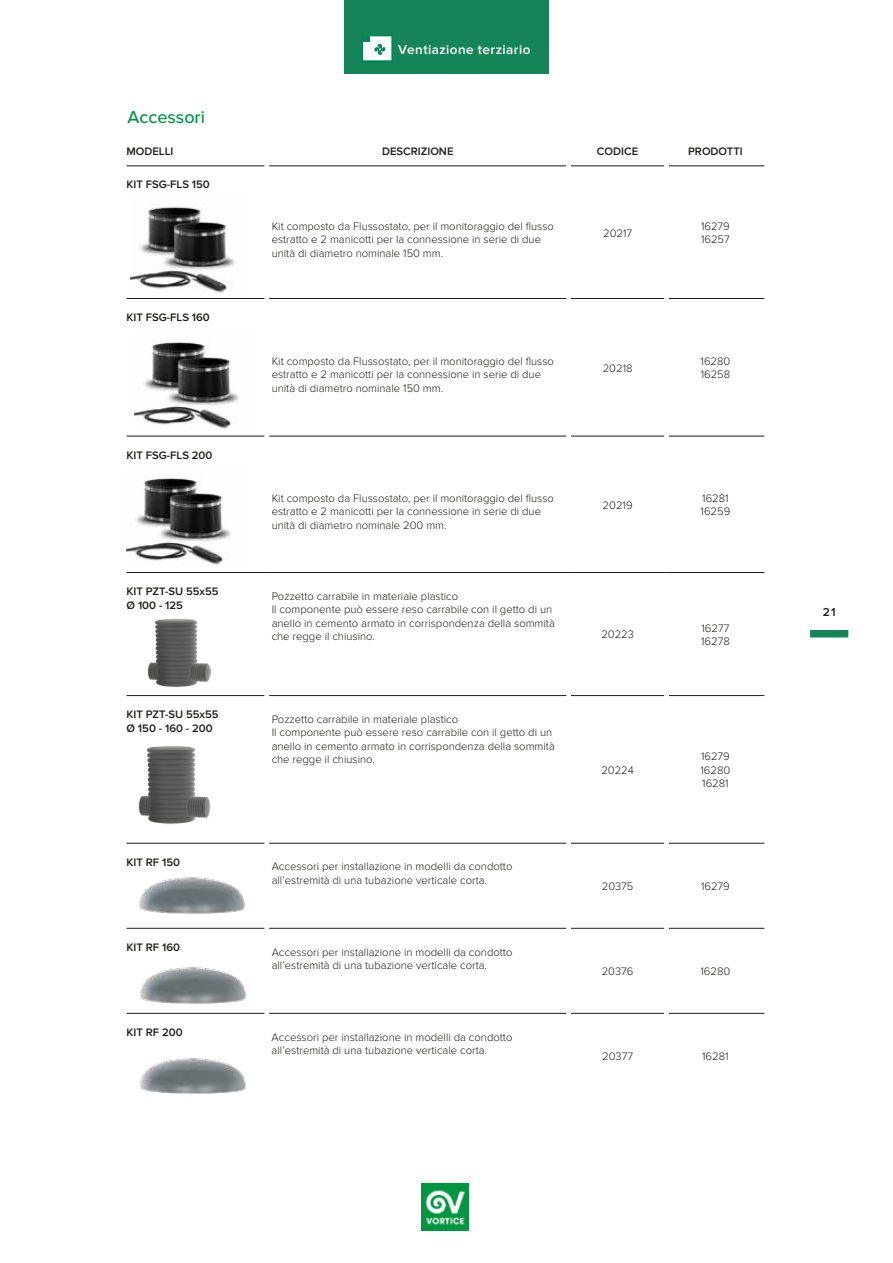
<style>
.page{position:relative;width:893px;height:1263px;background:#fff}
.page>*{position:absolute;margin:0;border:0;box-sizing:border-box;transform-origin:0 0}
.t1{font:500 18px "Proxima Nova";color:#009641}
.t2{font:600 13.5px "Proxima Nova";letter-spacing:.035em;color:#fff}
.t3{font:600 12px "Proxima Nova";color:#1d1d1b}
.t4{font:300 11.25px/13.5px "Proxima Nova";color:#1d1d1b}
.t5{font:600 11.25px/13.5px "Proxima Nova";color:#1d1d1b}
</style>
<div class="page">
<div style="left:810px;top:630px;width:38px;height:7px;background:#158459"></div>
<div style="left:344px;top:0;width:205px;height:74px;background:#158459"></div>
<svg style="left:361px;top:35px;width:32px;height:27px"></svg>
<svg style="left:363px;top:36px;width:28px;height:24px"></svg>
<img style="left:422px;top:1184px;width:46px;height:46px">
<hr style="left:126px;top:166px;width:139px;height:1px;background:#1d1d1b">
<hr style="left:269px;top:166px;width:297px;height:1px;background:#1d1d1b">
<hr style="left:571px;top:166px;width:93px;height:1px;background:#1d1d1b">
<hr style="left:669px;top:166px;width:95px;height:1px;background:#1d1d1b">
<hr style="left:126px;top:298px;width:139px;height:1px;background:#1d1d1b">
<hr style="left:269px;top:298px;width:297px;height:1px;background:#1d1d1b">
<hr style="left:571px;top:298px;width:93px;height:1px;background:#1d1d1b">
<hr style="left:669px;top:298px;width:95px;height:1px;background:#1d1d1b">
<hr style="left:126px;top:436px;width:139px;height:1px;background:#1d1d1b">
<hr style="left:269px;top:436px;width:297px;height:1px;background:#1d1d1b">
<hr style="left:571px;top:436px;width:93px;height:1px;background:#1d1d1b">
<hr style="left:669px;top:436px;width:95px;height:1px;background:#1d1d1b">
<hr style="left:126px;top:695px;width:139px;height:1px;background:#1d1d1b">
<hr style="left:269px;top:695px;width:297px;height:1px;background:#1d1d1b">
<hr style="left:571px;top:695px;width:93px;height:1px;background:#1d1d1b">
<hr style="left:669px;top:695px;width:95px;height:1px;background:#1d1d1b">
<hr style="left:126px;top:843px;width:139px;height:1px;background:#1d1d1b">
<hr style="left:269px;top:843px;width:297px;height:1px;background:#1d1d1b">
<hr style="left:571px;top:843px;width:93px;height:1px;background:#1d1d1b">
<hr style="left:669px;top:843px;width:95px;height:1px;background:#1d1d1b">
<hr style="left:126px;top:928px;width:139px;height:1px;background:#1d1d1b">
<hr style="left:269px;top:928px;width:297px;height:1px;background:#1d1d1b">
<hr style="left:571px;top:928px;width:93px;height:1px;background:#1d1d1b">
<hr style="left:669px;top:928px;width:95px;height:1px;background:#1d1d1b">
<hr style="left:126px;top:1013px;width:139px;height:1px;background:#1d1d1b">
<hr style="left:269px;top:1013px;width:297px;height:1px;background:#1d1d1b">
<hr style="left:571px;top:1013px;width:93px;height:1px;background:#1d1d1b">
<hr style="left:669px;top:1013px;width:95px;height:1px;background:#1d1d1b">
<hr style="left:126px;top:572px;width:141px;height:1px;background:#1d1d1b">
<hr style="left:267px;top:572px;width:302px;height:1px;background:#1d1d1b">
<hr style="left:569px;top:572px;width:97px;height:1px;background:#1d1d1b">
<hr style="left:666px;top:572px;width:98px;height:1px;background:#1d1d1b">
<img style="left:126px;top:478px;width:105px;height:87px">
<img style="left:130px;top:206px;width:105px;height:87px">
<img style="left:134px;top:342px;width:105px;height:87px">
<img style="left:148px;top:619px;width:62px;height:69px">
<img style="left:138px;top:745px;width:72px;height:80px">
<img style="left:139px;top:877px;width:106px;height:37px">
<img style="left:140px;top:967px;width:106px;height:37px">
<img style="left:140px;top:1058px;width:106px;height:36px">
<h1 class="t1" style="left:128px;top:107px;width:79px">Accessori</h1>
<p class="t2" style="left:398px;top:41px;width:134px">Ventiazione terziario</p>
<p class="t5" style="left:126px;top:145px;width:49px">MODELLI</p>
<p class="t5" style="left:382px;top:145px;width:73px">DESCRIZIONE</p>
<p class="t5" style="left:597px;top:145px;width:43px">CODICE</p>
<p class="t5" style="left:688px;top:145px;width:56px">PRODOTTI</p>
<p class="t5" style="left:126px;top:178px;width:85px">KIT FSG-FLS 150</p>
<p class="t4" style="left:272px;top:220px;width:284px">Kit composto da Flussostato, per il monitoraggio del flusso estratto e 2 manicotti per la connessione in serie di due unità di diametro nominale 150 mm.</p>
<p class="t4" style="left:603px;top:226px;width:31px">20217</p>
<p class="t4" style="left:701px;top:220px;width:30px">16279<br>16257</p>
<p class="t5" style="left:126px;top:311px;width:85px">KIT FSG-FLS 160</p>
<p class="t5" style="left:126px;top:449px;width:87px">KIT FSG-FLS 200</p>
<p class="t4" style="left:272px;top:355px;width:284px">Kit composto da Flussostato, per il monitoraggio del flusso estratto e 2 manicotti per la connessione in serie di due unità di diametro nominale 150 mm.</p>
<p class="t4" style="left:603px;top:362px;width:31px">20218</p>
<p class="t4" style="left:700px;top:355px;width:31px">16280<br>16258</p>
<p class="t4" style="left:272px;top:492px;width:284px">Kit composto da Flussostato, per il monitoraggio del flusso estratto e 2 manicotti per la connessione in serie di due unità di diametro nominale 200 mm.</p>
<p class="t4" style="left:603px;top:499px;width:31px">20219</p>
<p class="t4" style="left:701px;top:492px;width:31px">16281<br>16259</p>
<p class="t5" style="left:126px;top:585px;width:94px">KIT PZT-SU 55x55<br>Ø 100 - 125</p>
<p class="t4" style="left:272px;top:589px;width:285px">Pozzetto carrabile in materiale plastico<br>Il componente può essere reso carrabile con il getto di un anello in cemento armato in corrispondenza della sommità che regge il chiusino.</p>
<p class="t5" style="left:126px;top:708px;width:94px">KIT PZT-SU 55x55<br>Ø 150 - 160 - 200</p>
<p class="t4" style="left:272px;top:713px;width:285px">Pozzetto carrabile in materiale plastico<br>Il componente può essere reso carrabile con il getto di un anello in cemento armato in corrispondenza della sommità che regge il chiusino.</p>
<p class="t5" style="left:126px;top:856px;width:55px">KIT RF 150</p>
<p class="t4" style="left:272px;top:860px;width:242px">Accessori per installazione in modelli da condotto all’estremità di una tubazione verticale corta.</p>
<p class="t5" style="left:126px;top:941px;width:55px">KIT RF 160</p>
<p class="t4" style="left:272px;top:945px;width:242px">Accessori per installazione in modelli da condotto all’estremità di una tubazione verticale corta.</p>
<p class="t5" style="left:126px;top:1026px;width:58px">KIT RF 200</p>
<p class="t4" style="left:272px;top:1030px;width:242px">Accessori per installazione in modelli da condotto all’estremità di una tubazione verticale corta.</p>
<p class="t4" style="left:601px;top:628px;width:34px">20223</p>
<p class="t4" style="left:701px;top:621px;width:30px">16277<br>16278</p>
<p class="t4" style="left:601px;top:764px;width:34px">20224</p>
<p class="t4" style="left:700px;top:750px;width:31px;text-align:justify">16279<br>16280<br>16281</p>
<p class="t4" style="left:602px;top:880px;width:33px">20375</p>
<p class="t4" style="left:701px;top:880px;width:30px">16279</p>
<p class="t4" style="left:602px;top:965px;width:33px">20376</p>
<p class="t4" style="left:700px;top:965px;width:31px">16280</p>
<p class="t4" style="left:602px;top:1050px;width:32px">20377</p>
<p class="t4" style="left:702px;top:1050px;width:28px">16281</p>
<p class="t3" style="left:823px;top:605px;width:14px">21</p>
</div>
